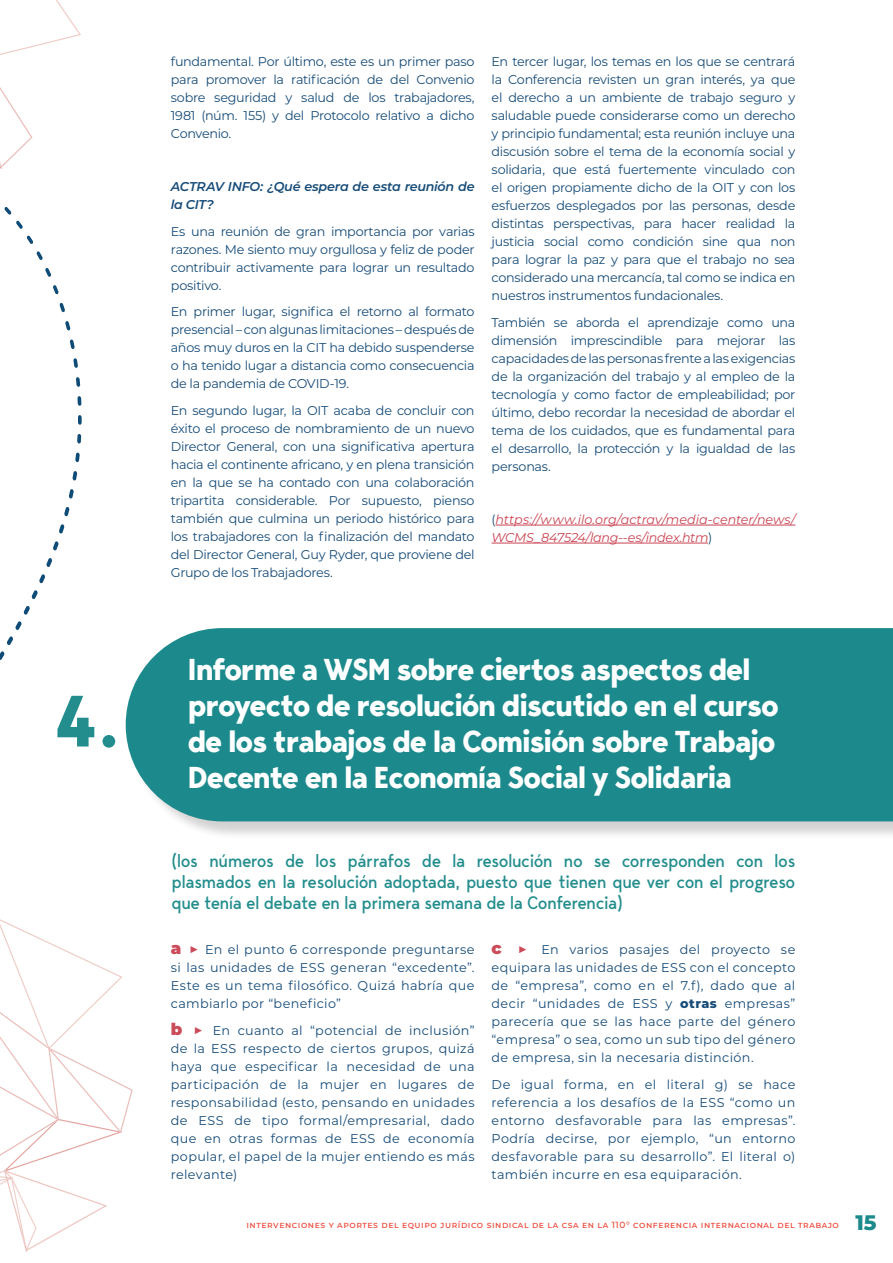
<style>
.page{position:relative;width:893px;height:1263px;background:#fff}
.page>*{position:absolute;margin:0;border:0;box-sizing:border-box;transform-origin:0 0}
.Subtitulo_1Col{font:700 72px "Bergen Mono";color:#238d8d}
.Subtitulo_1Col-2{font:700 30px/36px "Bergen Text";letter-spacing:-.035em;color:#fff}
.t1{font:800 21px "Montserrat";color:#1c8a8c}
.Subtitulo_1Col-3{font:18px/21px "Bergen Text";letter-spacing:-.03em;color:#238d8d;text-align:justify}
.TextoPlain_2col{font:12.75px/18px "Montserrat";letter-spacing:-.015em;color:#164b78;text-align:justify}
.TextoPlain_2col-2{font:italic 12.75px/18px "Montserrat";letter-spacing:-.01em;color:#ca4351}
.TextoPlain_2col-3{font:italic 600 12.75px/18px "Montserrat";letter-spacing:-.02em;color:#164b78}
.t2{font:500 9px "Montserrat";letter-spacing:.06em;color:#ee4232}
.s1{font-style:normal;color:#164b78}
.s2{font-weight:900;font-size:16.5px;color:#cb4b59}
.s3{font-weight:800}
</style>
<div class="page">
<svg style="left:4px;top:207px;width:19px;height:22px"></svg>
<svg style="left:27px;top:235px;width:6px;height:9px"></svg>
<svg style="left:36px;top:251px;width:7px;height:9px"></svg>
<svg style="left:45px;top:268px;width:6px;height:9px"></svg>
<svg style="left:53px;top:285px;width:6px;height:9px"></svg>
<svg style="left:59px;top:303px;width:6px;height:9px"></svg>
<svg style="left:65px;top:321px;width:5px;height:10px"></svg>
<svg style="left:70px;top:339px;width:5px;height:10px"></svg>
<svg style="left:73px;top:358px;width:5px;height:10px"></svg>
<svg style="left:76px;top:377px;width:4px;height:10px"></svg>
<svg style="left:77px;top:396px;width:4px;height:10px"></svg>
<svg style="left:78px;top:415px;width:4px;height:10px"></svg>
<svg style="left:77px;top:434px;width:4px;height:10px"></svg>
<svg style="left:75px;top:452px;width:5px;height:10px"></svg>
<svg style="left:72px;top:471px;width:5px;height:10px"></svg>
<svg style="left:69px;top:489px;width:5px;height:10px"></svg>
<svg style="left:64px;top:507px;width:6px;height:9px"></svg>
<svg style="left:59px;top:524px;width:6px;height:10px"></svg>
<svg style="left:53px;top:541px;width:6px;height:10px"></svg>
<svg style="left:46px;top:558px;width:6px;height:9px"></svg>
<svg style="left:39px;top:574px;width:6px;height:9px"></svg>
<svg style="left:31px;top:590px;width:7px;height:9px"></svg>
<svg style="left:24px;top:606px;width:6px;height:9px"></svg>
<svg style="left:15px;top:621px;width:7px;height:9px"></svg>
<svg style="left:7px;top:636px;width:6px;height:9px"></svg>
<svg style="left:0;top:651px;width:5px;height:9px"></svg>
<svg style="left:0;top:919px;width:133px;height:333px"></svg>
<svg style="left:0;top:0;width:81px;height:55px"></svg>
<svg style="left:0;top:87px;width:32px;height:82px"></svg>
<hr style="left:495px;top:525px;width:300px;height:1px;background:#ca4351">
<hr style="left:492px;top:543px;width:216px;height:1px;background:#ca4351">
<div style="left:128px;top:630px;width:765px;height:210px;background:#231f20;opacity:.2"></div>
<div style="left:126px;top:628px;width:767px;height:193px;background:#1c8a8c"></div>
<p class="Subtitulo_1Col" style="left:54px;top:670px;width:78px">4.</p>
<p class="TextoPlain_2col" style="left:171px;top:52px;width:305px">fundamental. Por último, este es un primer paso para promover la ratificación de del Convenio sobre seguridad y salud de los trabajadores, 1981 (núm. 155) y del Protocolo relativo a dicho Convenio.</p>
<p class="TextoPlain_2col-3" style="left:171px;top:177px;width:305px">ACTRAV INFO: ¿Qué espera de esta reunión de la CIT?</p>
<p class="TextoPlain_2col" style="left:171px;top:222px;width:305px">Es una reunión de gran importancia por varias razones. Me siento muy orgullosa y feliz de poder contribuir activamente para lograr un resultado positivo.</p>
<p class="TextoPlain_2col" style="left:171px;top:302px;width:305px">En primer lugar, significa el retorno al formato presencial – con algunas limitaciones – después de años muy duros en la CIT ha debido suspenderse o ha tenido lugar a distancia como consecuencia de la pandemia de COVID-19.</p>
<p class="TextoPlain_2col" style="left:171px;top:401px;width:305px">En segundo lugar, la OIT acaba de concluir con éxito el proceso de nombramiento de un nuevo Director General, con una significativa apertura hacia el continente africano, y en plena transición en la que se ha contado con una colaboración tripartita considerable. Por supuesto, pienso también que culmina un periodo histórico para los trabajadores con la finalización del mandato del Director General, Guy Ryder, que proviene del Grupo de los Trabajadores.</p>
<p class="TextoPlain_2col" style="left:492px;top:52px;width:305px">En tercer lugar, los temas en los que se centrará la Conferencia revisten un gran interés, ya que el derecho a un ambiente de trabajo seguro y saludable puede considerarse como un derecho y principio fundamental; esta reunión incluye una discusión sobre el tema de la economía social y solidaria, que está fuertemente vinculado con el origen propiamente dicho de la OIT y con los esfuerzos desplegados por las personas, desde distintas perspectivas, para hacer realidad la justicia social como condición sine qua non para lograr la paz y para que el trabajo no sea considerado una mercancía, tal como se indica en nuestros instrumentos fundacionales.</p>
<p class="TextoPlain_2col" style="left:492px;top:313px;width:305px">También se aborda el aprendizaje como una dimensión imprescindible para mejorar las capacidades de las personas frente a las exigencias de la organización del trabajo y al empleo de la tecnología y como factor de empleabilidad; por último, debo recordar la necesidad de abordar el tema de los cuidados, que es fundamental para el desarrollo, la protección y la igualdad de las personas.</p>
<p class="TextoPlain_2col-2" style="left:492px;top:510px;width:305px"><span class="s1">(</span>https://www.ilo.org/actrav/media-center/news/<br>WCMS_847524/lang--es/index.htm<span class="s1">)</span></p>
<p class="Subtitulo_1Col-2" style="left:188px;top:650px;width:593px">Informe a WSM sobre ciertos aspectos del proyecto de resolución discutido en el curso de los trabajos de la Comisión sobre Trabajo Decente en la Economía Social y Solidaria</p>
<p class="Subtitulo_1Col-3" style="left:171px;top:850px;width:625px">(los números de los párrafos de la resolución no se corresponden con los plasmados en la resolución adoptada, puesto que tienen que ver con el progreso que tenía el debate en la primera semana de la Conferencia)</p>
<p class="TextoPlain_2col" style="left:171px;top:940px;width:305px"><span class="s2">a ▶</span> En el punto 6 corresponde preguntarse si las unidades de ESS generan “excedente”.<br>Este es un tema filosófico. Quizá habría que cambiarlo por “beneficio”</p>
<p class="TextoPlain_2col" style="left:171px;top:1021px;width:305px"><span class="s2">b ▶</span> En cuanto al “potencial de inclusión” de la ESS respecto de ciertos grupos, quizá haya que especificar la necesidad de una participación de la mujer en lugares de responsabilidad (esto, pensando en unidades de ESS de tipo formal/empresarial, dado que en otras formas de ESS de economía popular, el papel de la mujer entiendo es más relevante)</p>
<p class="TextoPlain_2col" style="left:492px;top:940px;width:305px"><span class="s2">c ▶</span> En varios pasajes del proyecto se equipara las unidades de ESS con el concepto de “empresa”, como en el 7.f), dado que al decir “unidades de ESS y <span class="s3">otras</span> empresas” parecería que se las hace parte del género “empresa” o sea, como un sub tipo del género de empresa, sin la necesaria distinción.</p>
<p class="TextoPlain_2col" style="left:492px;top:1075px;width:305px">De igual forma, en el literal g) se hace referencia a los desafíos de la ESS “como un entorno desfavorable para las empresas”.<br>Podría decirse, por ejemplo, “un entorno desfavorable para su desarrollo”. El literal o) también incurre en esa equiparación.</p>
<p class="t2" style="left:246px;top:1218px;width:594px">intervenciones y aportes del equipo jurídico sindical de la csa en la 110° conferencia internacional del trabajo</p>
<h3 class="t1" style="left:855px;top:1207px;width:23px">15</h3>
</div>
